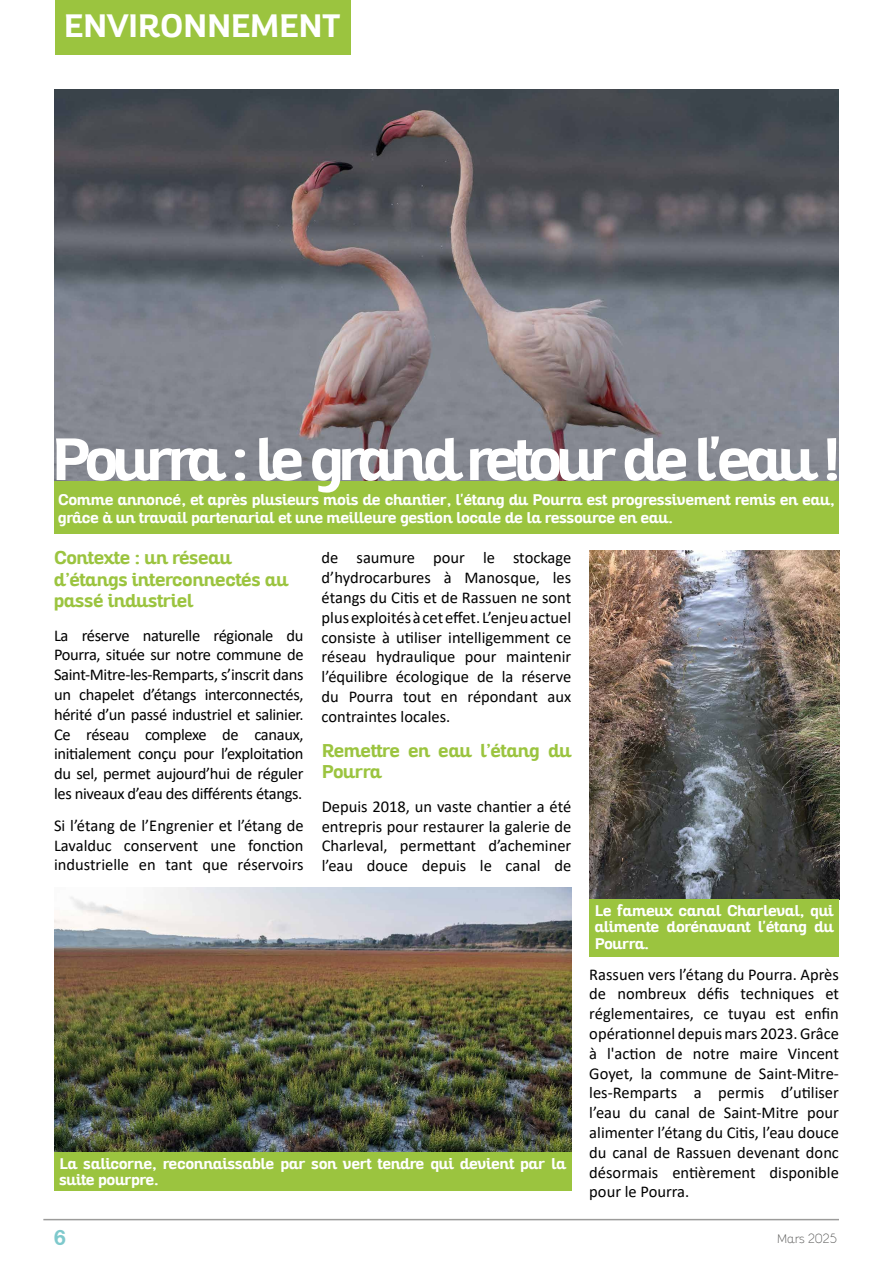
<style>
.page{position:relative;width:893px;height:1263px;background:#fff}
.page>*{position:absolute;margin:0;border:0;box-sizing:border-box;transform-origin:0 0}
.t1{font:700 58.05px "Altair";letter-spacing:-.07em;color:#fff}
.t2{font:700 31.5px "Altair";color:#fff}
.t3{font:21px "Alte Haas Grotesk Bold";color:#7ec9cc}
.t4{font:700 18px/21.6px "Altair";color:#9bc43f}
.t5{font:16.5px/19.8px "Calibri";color:#000;text-align:justify}
.t6{font:700 15px/16.5px "Altair";color:#fff}
.t7{font:100 12px "Altair";color:#575756}
.s1{font-family:"Caviar Dreams";font-weight:400}
</style>
<div class="page">
<hr style="left:43px;top:1219px;width:796px;height:1px;background:#9b9b9a">
<img style="left:54px;top:89px;width:785px;height:392px">
<div style="left:54px;top:481px;width:785px;height:53px;background:#9bc43f"></div>
<div style="left:55px;top:0;width:296px;height:54px;background:#9bc43f"></div>
<img style="left:589px;top:551px;width:251px;height:348px">
<div style="left:589px;top:899px;width:250px;height:58px;background:#9bc43f"></div>
<img style="left:54px;top:887px;width:517px;height:265px">
<div style="left:54px;top:1152px;width:517px;height:39px;background:#9bc43f"></div>
<h2 class="t2" style="left:64px;top:5px;width:278px">ENVIRONNEMENT</h2>
<h1 class="t1" style="left:52px;top:422px;width:790px">Pourra : le grand retour de l'eau !</h1>
<p class="t6" style="left:58px;top:491px;width:778px;line-height:18px">Comme annoncé, et après plusieurs mois de chantier, l'étang du Pourra est progressivement remis en eau, grâce à un travail partenarial et une meilleure gestion locale de la ressource en eau.</p>
<p class="t4" style="left:54px;top:547px;width:236px">Contexte : un réseau d’étangs interconnectés au passé industriel</p>
<p class="t5" style="left:54px;top:625px;width:251px">La réserve naturelle régionale du Pourra, située sur notre commune de Saint-Mitre-les-Remparts, s’inscrit dans un chapelet d’étangs interconnectés, hérité d’un passé industriel et salinier.<br>Ce réseau complexe de canaux, initialement conçu pour l’exploitation du sel, permet aujourd’hui de réguler les niveaux d’eau des différents étangs.</p>
<p class="t5" style="left:54px;top:815px;width:251px">Si l’étang de l’Engrenier et l’étang de Lavalduc conservent une fonction industrielle en tant que réservoirs</p>
<p class="t5" style="left:322px;top:547px;width:251px">de saumure pour le stockage d’hydrocarbures à Manosque, les étangs du Citis et de Rassuen ne sont plus exploités à cet effet. L’enjeu actuel consiste à utiliser intelligemment ce réseau hydraulique pour maintenir l’équilibre écologique de la réserve du Pourra tout en répondant aux contraintes locales.</p>
<p class="t4" style="left:322px;top:740px;width:251px">Remettre en eau l’étang du<br>Pourra</p>
<p class="t5" style="left:322px;top:796px;width:251px">Depuis 2018, un vaste chantier a été entrepris pour restaurer la galerie de Charleval, permettant d’acheminer l’eau douce depuis le canal de</p>
<p class="t6" style="left:59px;top:1155px;width:508px">La salicorne, reconnaissable par son vert tendre qui devient par la suite pourpre.</p>
<p class="t6" style="left:595px;top:903px;width:240px;text-align:justify">Le fameux canal Charleval, qui alimente dorénavant l'étang du Pourra.</p>
<p class="t5" style="left:589px;top:964px;width:251px">Rassuen vers l’étang du Pourra. Après de nombreux défis techniques et réglementaires, ce tuyau est enfin opérationnel depuis mars 2023. Grâce à l'action de notre maire Vincent Goyet, la commune de Saint-Mitre&shy;les-Remparts a permis d’utiliser l’eau du canal de Saint-Mitre pour alimenter l’étang du Citis, l’eau douce du canal de Rassuen devenant donc désormais entièrement disponible pour le Pourra.</p>
<p class="t3" style="left:54px;top:1224px;width:13px">6</p>
<p class="t7" style="left:777px;top:1231px;width:62px">Mars <span class="s1">2025</span></p>
</div>
